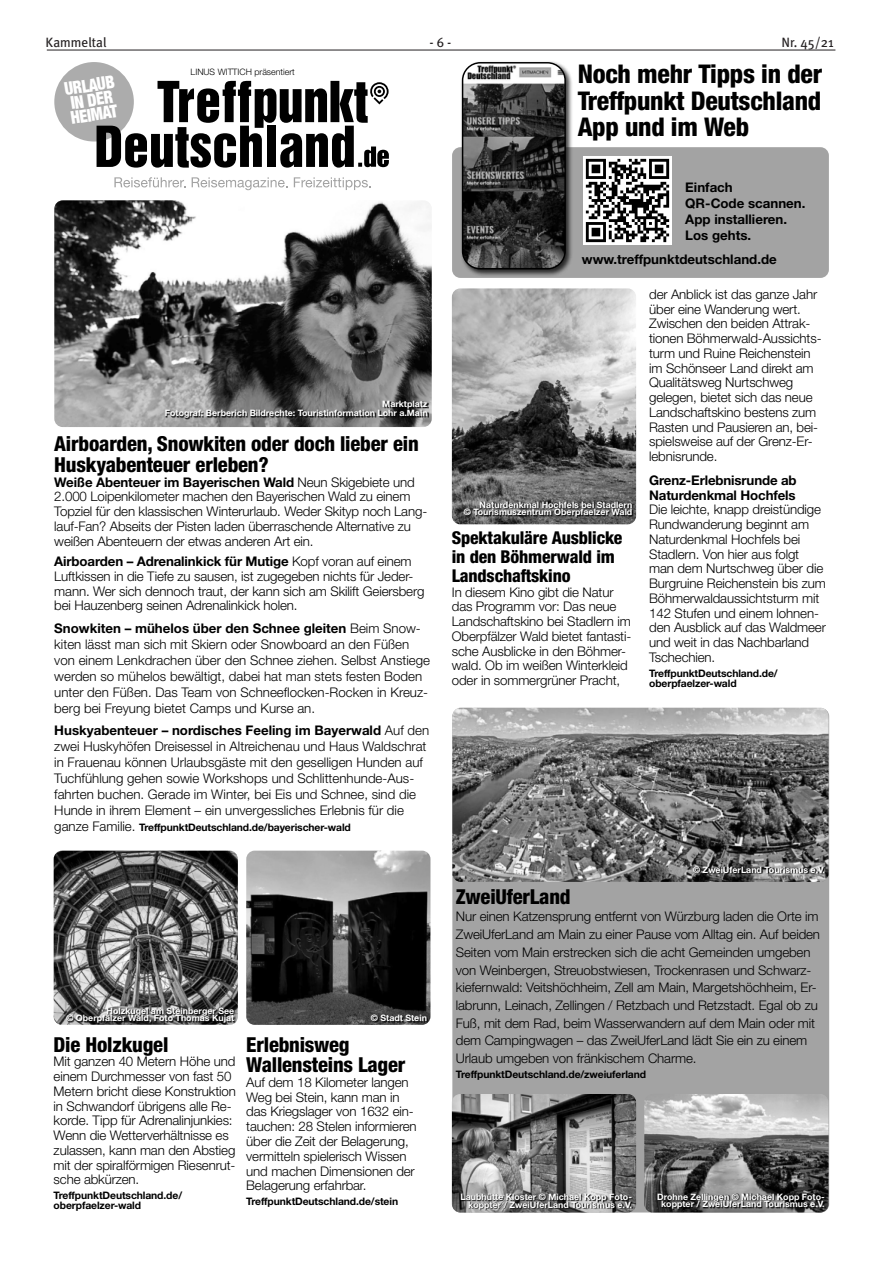
<style>
.page{position:relative;width:881px;height:1263px;background:#fff}
.page>*{position:absolute;margin:0;border:0;box-sizing:border-box;transform-origin:0 0}
.t1{font:800 condensed 25.8px/26.5px "Helvetica Neue LT";letter-spacing:-.01em;color:#000;text-align:justify}
.t2{font:800 condensed 20.7px/20.7px "Helvetica Neue LT";letter-spacing:-.01em;color:#000}
.t3{font:800 condensed 17.7px/19.2px "Helvetica Neue LT";letter-spacing:-.01em;color:#000}
.t4{font:900 condensed 17.7px/14.7px "Helvetica Neue";color:#fff;scale:.9 1}
.t5{font:13.5px "Meta Plus";color:#231f20}
.t6{font:300 13.35px/14.7px "Helvetica Neue LT";letter-spacing:-.01em;color:#000}
.t7{font:700 13.35px/16px "Helvetica Neue LT";color:#000}
.t8{font:700 10.35px/10.4px "Helvetica Neue LT";letter-spacing:-.01em;color:#000}
.t9{font:700 8.85px/7.4px "Helvetica Neue LT";color:#fff;text-align:right}
.t10{font:300 8.85px "Helvetica Neue LT";color:#000}
.s1{font-weight:700}
.s2{font-weight:300;font-size:13.35px}
</style>
<div class="page">
<hr style="left:47px;top:50px;width:788px;height:1px;background:#231f20">
<div style="left:452px;top:708px;width:376px;height:504px;background:#a3a3a3;border-radius:8px"></div>
<div style="left:54px;top:62px;width:80px;height:80px;background:#acacac;border-radius:50%"></div>
<svg style="left:114px;top:177px;width:71px;height:10px"></svg>
<svg style="left:191px;top:177px;width:96px;height:13px"></svg>
<svg style="left:294px;top:177px;width:77px;height:13px"></svg>
<svg style="left:96px;top:81px;width:293px;height:87px"></svg>
<div style="left:452px;top:147px;width:376px;height:131px;background:#a3a3a3;border-radius:8px"></div>
<div style="left:460px;top:60px;width:113px;height:217px;background:#000;opacity:.75"></div>
<img style="left:462px;top:63px;width:103px;height:206px">
<div style="left:461px;top:62px;width:104px;height:207px;border:1px solid #000;border-radius:18px"></div>
<img style="left:583px;top:156px;width:88px;height:88px">
<img style="left:452px;top:708px;width:376px;height:174px">
<img style="left:54px;top:200px;width:377px;height:227px">
<img style="left:451px;top:288px;width:185px;height:236px">
<svg style="left:464px;top:501px;width:169px;height:17px;background:#454545"></svg>
<svg style="left:693px;top:867px;width:132px;height:8px"></svg>
<svg style="left:165px;top:401px;width:263px;height:18px;background:#606060"></svg>
<img style="left:451px;top:1094px;width:185px;height:118px">
<img style="left:644px;top:1094px;width:184px;height:118px">
<svg style="left:461px;top:1194px;width:172px;height:17px;background:#5d5d5d"></svg>
<svg style="left:657px;top:1193px;width:168px;height:17px;background:#3b3b3b"></svg>
<img style="left:54px;top:851px;width:184px;height:174px">
<svg style="left:67px;top:1008px;width:168px;height:16px;background:#444"></svg>
<img style="left:246px;top:851px;width:184px;height:174px">
<svg style="left:371px;top:1015px;width:57px;height:8px"></svg>
<p class="t5" style="left:45px;top:34px;width:63px">Kammeltal</p>
<p class="t5" style="left:429px;top:34px;width:23px">- 6 -</p>
<p class="t5" style="left:781px;top:34px;width:54px">Nr. 45/21</p>
<h3 class="t4" style="left:63px;top:81px;width:58px;rotate:-9deg">URLAUB<br>IN DER<br>HEIMAT</h3>
<p class="t10" style="left:190px;top:67px;width:106px">LINUS WITTICH präsentiert</p>
<p class="t9" style="left:165px;top:399px;width:264px;line-height:8.9px">Marktplatz<br>Fotograf: Berberich Bildrechte: Touristinformation Lohr a.Main</p>
<h2 class="t2" style="left:54px;top:433px;width:366px">Airboarden, Snowkiten oder doch lieber ein<br>Huskyabenteuer erleben?</h2>
<p class="t6" style="left:54px;top:474px;width:374px"><span class="s1">Weiße Abenteuer im Bayerischen Wald</span> Neun Skigebiete und 2.000 Loipenkilometer machen den Bayerischen Wald zu einem Topziel für den klassischen Winterurlaub. Weder Skityp noch Lang&shy;lauf-Fan? Abseits der Pisten laden überraschende Alternative zu weißen Abenteuern der etwas anderen Art ein.</p>
<p class="t6" style="left:54px;top:554px;width:371px"><span class="s1">Airboarden – Adrenalinkick für Mutige</span> Kopf voran auf einem Luftkissen in die Tiefe zu sausen, ist zugegeben nichts für Jeder&shy;mann. Wer sich dennoch traut, der kann sich am Skilift Geiersberg bei Hauzenberg seinen Adrenalinkick holen.</p>
<p class="t6" style="left:54px;top:620px;width:377px;line-height:15.9px"><span class="s1">Snowkiten – mühelos über den Schnee gleiten</span> Beim Snow&shy;kiten lässt man sich mit Skiern oder Snowboard an den Füßen von einem Lenkdrachen über den Schnee ziehen. Selbst Anstiege werden so mühelos bewältigt, dabei hat man stets festen Boden unter den Füßen. Das Team von Schneeflocken-Rocken in Kreuz&shy;berg bei Freyung bietet Camps und Kurse an.</p>
<p class="t6" style="left:54px;top:722px;width:376px;line-height:15.9px"><span class="s1">Huskyabenteuer – nordisches Feeling im Bayerwald</span> Auf den zwei Huskyhöfen Dreisessel in Altreichenau und Haus Waldschrat in Frauenau können Urlaubsgäste mit den geselligen Hunden auf Tuchfühlung gehen sowie Workshops und Schlittenhunde-Aus&shy;fahrten buchen. Gerade im Winter, bei Eis und Schnee, sind die Hunde in ihrem Element – ein unvergessliches Erlebnis für die</p>
<p class="t8" style="left:54px;top:822px;width:298px"><span class="s2">ganze Familie.</span> TreffpunktDeutschland.de/bayerischer-wald</p>
<p class="t9" style="left:66px;top:1007px;width:169px">Holzkugel am Steinberger See<br>© Oberpfälzer Wald, Foto Thomas Kujat</p>
<h2 class="t2" style="left:54px;top:1033px;width:116px">Die Holzkugel</h2>
<p class="t6" style="left:54px;top:1054px;width:184px">Mit ganzen 40 Metern Höhe und einem Durchmesser von fast 50<br>Metern bricht diese Konstruktion in Schwandorf übrigens alle Re&shy;korde. Tipp für Adrenalinjunkies:<br>Wenn die Wetterverhältnisse es zulassen, kann man den Abstieg mit der spiralförmigen Riesenrut&shy;sche abkürzen.</p>
<p class="t8" style="left:54px;top:1190px;width:130px">TreffpunktDeutschland.de/ oberpfaelzer-wald</p>
<p class="t9" style="left:371px;top:1014px;width:57px">© Stadt Stein</p>
<h2 class="t2" style="left:246px;top:1033px;width:161px">Erlebnisweg<br>Wallensteins Lager</h2>
<p class="t6" style="left:246px;top:1074px;width:172px">Auf dem 18 Kilometer langen<br>Weg bei Stein, kann man in das Kriegslager von 1632 ein&shy;tauchen: 28 Stelen informieren über die Zeit der Belagerung, vermitteln spielerisch Wissen und machen Dimensionen der<br>Belagerung erfahrbar.</p>
<p class="t8" style="left:246px;top:1196px;width:153px">TreffpunktDeutschland.de/stein</p>
<h1 class="t1" style="left:577px;top:60px;width:246px">Noch mehr Tipps in der Treffpunkt Deutschland App und im Web</h1>
<p class="t7" style="left:685px;top:179px;width:122px">Einfach<br>QR-Code scannen.<br>App installieren.<br>Los gehts.</p>
<p class="t7" style="left:581px;top:251px;width:196px">www.treffpunktdeutschland.de</p>
<p class="t9" style="left:463px;top:500px;width:170px">Naturdenkmal Hochfels bei Stadlern<br>© Tourismuszentrum Oberpfaelzer Wald</p>
<h3 class="t3" style="left:451px;top:527px;width:172px">Spektakuläre Ausblicke in den Böhmerwald im<br>Landschaftskino</h3>
<p class="t6" style="left:451px;top:584px;width:181px">In diesem Kino gibt die Natur das Programm vor: Das neue<br>Landschaftskino bei Stadlern im<br>Oberpfälzer Wald bietet fantasti&shy;sche Ausblicke in den Böhmer&shy;wald. Ob im weißen Winterkleid oder in sommergrüner Pracht,</p>
<p class="t6" style="left:649px;top:286px;width:174px">der Anblick ist das ganze Jahr über eine Wanderung wert.<br>Zwischen den beiden Attrak&shy;tionen Böhmerwald-Aussichts&shy;turm und Ruine Reichenstein im Schönseer Land direkt am<br>Qualitätsweg Nurtschweg gelegen, bietet sich das neue<br>Landschaftskino bestens zum<br>Rasten und Pausieren an, bei&shy;spielsweise auf der Grenz-Er&shy;lebnisrunde.</p>
<p class="t7" style="left:649px;top:472px;width:149px;line-height:14.7px">Grenz-Erlebnisrunde ab<br>Naturdenkmal Hochfels</p>
<p class="t6" style="left:649px;top:502px;width:178px">Die leichte, knapp dreistündige<br>Rundwanderung beginnt am<br>Naturdenkmal Hochfels bei<br>Stadlern. Von hier aus folgt man dem Nurtschweg über die<br>Burgruine Reichenstein bis zum<br>Böhmerwaldaussichtsturm mit<br>142 Stufen und einem lohnen&shy;den Ausblick auf das Waldmeer und weit in das Nachbarland<br>Tschechien.</p>
<p class="t8" style="left:649px;top:668px;width:130px">TreffpunktDeutschland.de/ oberpfaelzer-wald</p>
<p class="t9" style="left:692px;top:866px;width:133px">© ZweiUferLand Tourismus e.V.</p>
<h2 class="t2" style="left:455px;top:886px;width:116px">ZweiUferLand</h2>
<p class="t6" style="left:455px;top:907px;width:365px;line-height:17.7px">Nur einen Katzensprung entfernt von Würzburg laden die Orte im ZweiUferLand am Main zu einer Pause vom Alltag ein. Auf beiden Seiten vom Main erstrecken sich die acht Gemeinden umgeben von Weinbergen, Streuobstwiesen, Trockenrasen und Schwarz&shy;kiefernwald: Veitshöchheim, Zell am Main, Margetshöchheim, Er&shy;labrunn, Leinach, Zellingen / Retzbach und Retzstadt. Egal ob zu Fuß, mit dem Rad, beim Wasserwandern auf dem Main oder mit dem Campingwagen – das ZweiUferLand lädt Sie ein zu einem Urlaub umgeben von fränkischem Charme.</p>
<p class="t8" style="left:455px;top:1069px;width:192px">TreffpunktDeutschland.de/zweiuferland</p>
<p class="t9" style="left:460px;top:1193px;width:173px">Laubhütte Kloster © Michael Kopp Foto&shy;koppter / ZweiUferLand Tourismus e.V.</p>
<p class="t9" style="left:657px;top:1192px;width:169px;text-align:center">Drohne Zellingen © Michael Kopp Foto&shy;koppter / ZweiUferLand Tourismus e.V.</p>
</div>
